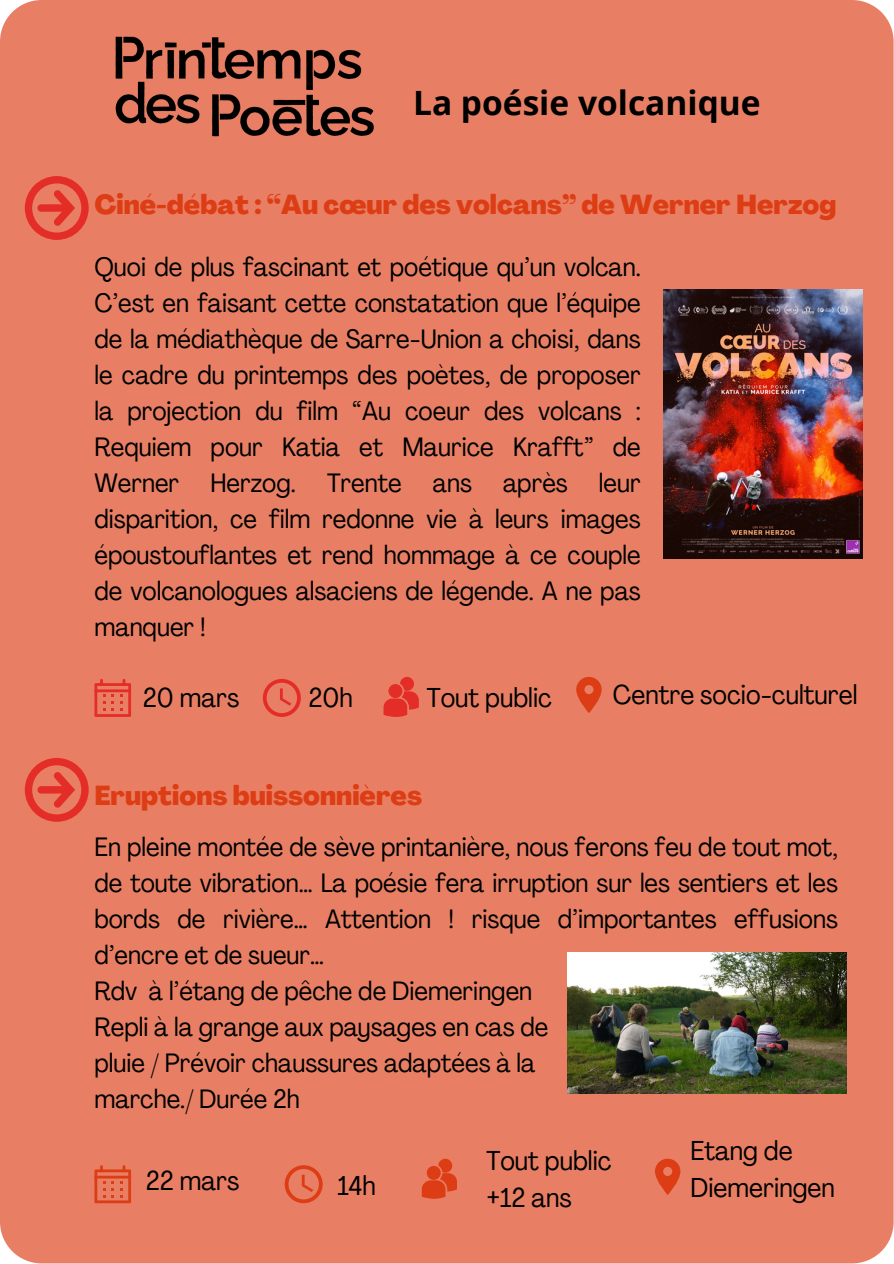
<style>
.page{position:relative;width:894px;height:1264px;background:#fff}
.page>*{position:absolute;margin:0;border:0;box-sizing:border-box;transform-origin:0 0}
.t1{font:700 33.45px "Open Sans";color:#000}
.t2{font:condensed 27px/37.2px "Agrandir";color:#000}
.t3{font:800 27px "Agrandir";color:#dd3d15}
.t4{font:condensed 26.25px/36px "Agrandir";color:#000;text-align:justify}
</style>
<div class="page">
<div style="left:0;top:0;width:893px;height:1263px;background:#e87f64"></div>
<svg style="left:94px;top:679px;width:37px;height:38px"></svg>
<svg style="left:263px;top:679px;width:38px;height:38px"></svg>
<svg style="left:576px;top:677px;width:25px;height:36px"></svg>
<svg style="left:383px;top:677px;width:35px;height:40px"></svg>
<img style="left:663px;top:289px;width:198px;height:269px">
<svg style="left:94px;top:1165px;width:37px;height:38px"></svg>
<svg style="left:284px;top:1165px;width:38px;height:38px"></svg>
<svg style="left:654px;top:1158px;width:26px;height:36px"></svg>
<svg style="left:421px;top:1158px;width:35px;height:40px"></svg>
<svg style="left:25px;top:758px;width:64px;height:63px;background:#e65a48"></svg>
<img style="left:567px;top:952px;width:279px;height:141px">
<svg style="left:25px;top:176px;width:64px;height:64px;background:#e65a48"></svg>
<img style="left:114px;top:36px;width:261px;height:102px">
<p class="t1" style="left:413px;top:79px;width:349px">La poésie volcanique</p>
<p class="t3" style="left:94px;top:194px;width:743px">Ciné-débat : “Au cœur des volcans” de Werner Herzog</p>
<h1 class="t4" style="left:94px;top:251px;width:547px">Quoi de plus fascinant et poétique qu’un volcan.<br>C’est en faisant cette constatation que l’équipe de la médiathèque de Sarre-Union a choisi, dans le cadre du printemps des poètes, de proposer la projection du film “Au coeur des volcans :<br>Requiem pour Katia et Maurice Krafft” de Werner Herzog. Trente ans après leur disparition, ce film redonne vie à leurs images époustouflantes et rend hommage à ce couple de volcanologues alsaciens de légende. A ne pas manquer !</h1>
<p class="t2" style="left:143px;top:682px;width:98px">20 mars</p>
<h2 class="t2" style="left:308px;top:682px;width:46px">20h</h2>
<p class="t2" style="left:426px;top:682px;width:127px">Tout public</p>
<p class="t2" style="left:612px;top:678px;width:246px">Centre socio-culturel</p>
<p class="t3" style="left:94px;top:784px;width:329px">Eruptions buissonnières</p>
<p class="t4" style="left:94px;top:831px;width:744px">En pleine montée de sève printanière, nous ferons feu de tout mot, de toute vibration… La poésie fera irruption sur les sentiers et les bords de rivière… Attention ! risque d’importantes effusions d’encre et de sueur…</p>
<p class="t4" style="left:94px;top:975px;width:439px">Rdv à l’étang de pêche de Diemeringen</p>
<p class="t4" style="left:94px;top:1011px;width:455px">Repli à la grange aux paysages en cas de</p>
<p class="t4" style="left:94px;top:1047px;width:442px">pluie / Prévoir chaussures adaptées à la</p>
<p class="t4" style="left:94px;top:1083px;width:207px">marche./ Durée 2h</p>
<p class="t2" style="left:146px;top:1164px;width:95px">22 mars</p>
<p class="t2" style="left:337px;top:1169px;width:40px">14h</p>
<h2 class="t2" style="left:486px;top:1144px;width:127px">Tout public +12 ans</h2>
<p class="t2" style="left:690px;top:1134px;width:146px">Etang de<br>Diemeringen</p>
</div>
